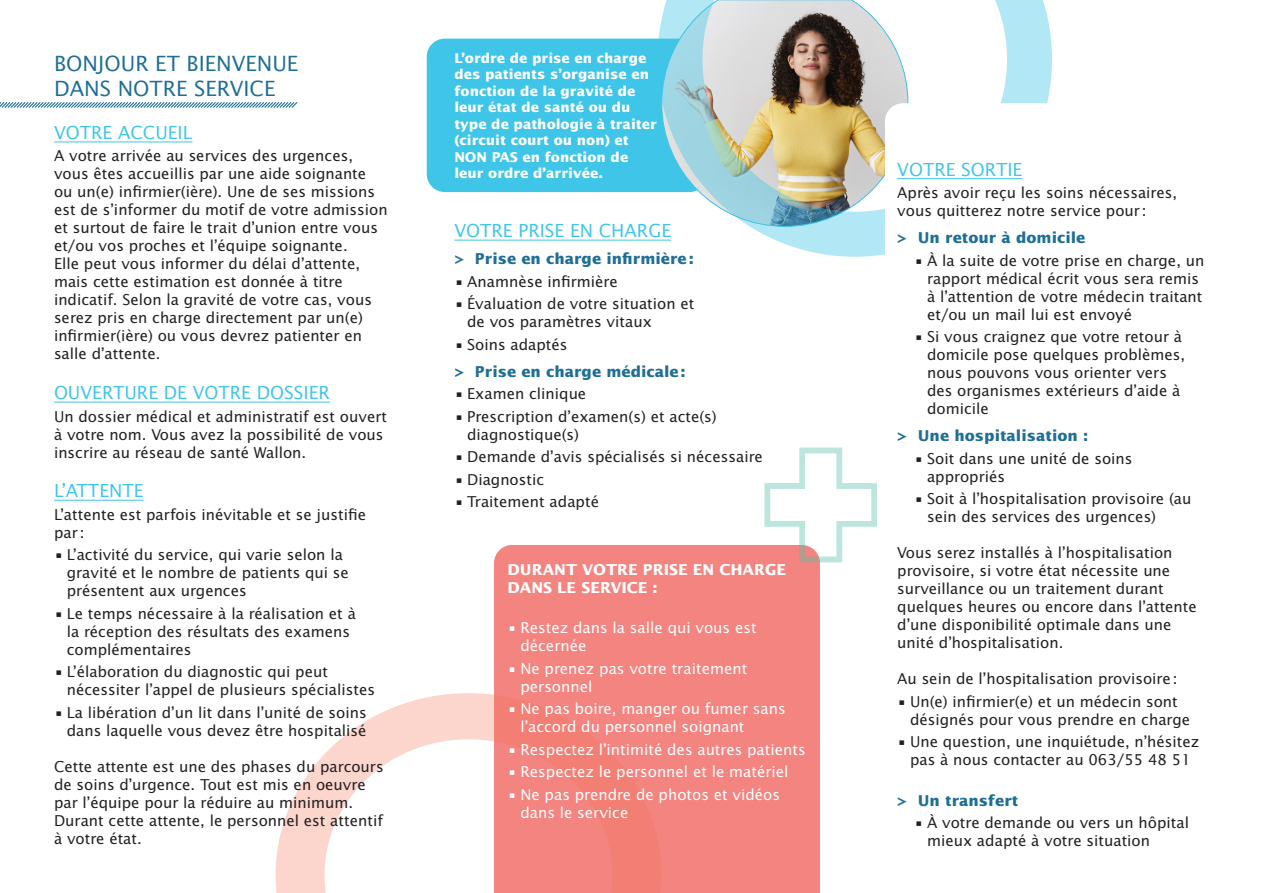
<style>
.page{position:relative;width:1263px;height:893px;background:#fff}
.page>*{position:absolute;margin:0;border:0;box-sizing:border-box;transform-origin:0 0}
.SOUS-TITRE{font:21px "Lucida Sans Std";color:#1e6e96}
.SOUS-TITRE-2{font:18px "Lucida Sans Std";color:#3ec5e8}
.SOUS-TITRE-3{font:15px/18px "Lucida Sans Std";color:#231f20}
.t1{font:15px/18px "Lucida Sans Std";color:#fff}
.SOUS-TITRE-4{font:700 15px "Lucida Sans Std";color:#1e6e96}
.SOUS-TITRE-5{font:700 15px/18px "Lucida Sans Std";color:#fff}
.SOUS-TITRE-6{font:700 13.5px/16.5px "Lucida Sans Std";color:#fff}
</style>
<div class="page">
<hr style="left:454px;top:240px;width:217px;height:1px;background:#3ec5e8">
<div style="left:427px;top:39px;width:280px;height:153px;background:#3ec5e8;border-radius:18px"></div>
<div style="left:494px;top:545px;width:326px;height:348px;background:#f38480"></div>
<svg style="left:764px;top:448px;width:113px;height:114px"></svg>
<svg style="left:276px;top:693px;width:385px;height:200px"></svg>
<svg style="left:0;top:102px;width:298px;height:6px;background:#98bccf"></svg>
<hr style="left:54px;top:141px;width:138px;height:1px;background:#3ec5e8">
<hr style="left:54px;top:402px;width:276px;height:1px;background:#3ec5e8">
<hr style="left:54px;top:500px;width:90px;height:1px;background:#3ec5e8">
<svg style="left:657px;top:0;width:395px;height:257px"></svg>
<div style="left:885px;top:103px;width:324px;height:736px;background:#fff;border-radius:18px"></div>
<hr style="left:897px;top:178px;width:125px;height:1px;background:#3ec5e8">
<p class="SOUS-TITRE" style="left:54px;top:51px;width:246px">BONJOUR ET BIENVENUE</p>
<p class="SOUS-TITRE" style="left:54px;top:76px;width:223px">DANS NOTRE SERVICE</p>
<p class="SOUS-TITRE-2" style="left:54px;top:122px;width:140px">VOTRE ACCUEIL</p>
<p class="SOUS-TITRE-3" style="left:54px;top:147px;width:335px">A votre arrivée au services des urgences, vous êtes accueillis par une aide soignante ou un(e) infirmier(ière). Une de ses missions est de s’informer du motif de votre admission et surtout de faire le trait d’union entre vous et/ou vos proches et l’équipe soignante.</p>
<p class="SOUS-TITRE-3" style="left:54px;top:255px;width:319px">Elle peut vous informer du délai d’attente, mais cette estimation est donnée à titre indicatif. Selon la gravité de votre cas, vous serez pris en charge directement par un(e) infirmier(ière) ou vous devrez patienter en salle d’attente.</p>
<p class="SOUS-TITRE-2" style="left:54px;top:382px;width:277px">OUVERTURE DE VOTRE DOSSIER</p>
<p class="SOUS-TITRE-3" style="left:54px;top:407px;width:335px">Un dossier médical et administratif est ouvert à votre nom. Vous avez la possibilité de vous inscrire au réseau de santé Wallon.</p>
<p class="SOUS-TITRE-2" style="left:54px;top:480px;width:91px">L’ATTENTE</p>
<p class="SOUS-TITRE-3" style="left:54px;top:506px;width:314px">L’attente est parfois inévitable et se justifie par :</p>
<p class="SOUS-TITRE-3" style="left:67px;top:546px;width:284px;text-indent:-13px">• L’activité du service, qui varie selon la gravité et le nombre de patients qui se présentent aux urgences</p>
<p class="SOUS-TITRE-3" style="left:67px;top:605px;width:291px;text-indent:-13px">• Le temps nécessaire à la réalisation et à la réception des résultats des examens complémentaires</p>
<p class="SOUS-TITRE-3" style="left:67px;top:663px;width:310px;text-indent:-13px">• L’élaboration du diagnostic qui peut nécessiter l’appel de plusieurs spécialistes</p>
<p class="SOUS-TITRE-3" style="left:54px;top:704px;width:314px;text-align:right">• La libération d’un lit dans l’unité de soins dans laquelle vous devez être hospitalisé</p>
<p class="SOUS-TITRE-3" style="left:54px;top:758px;width:331px">Cette attente est une des phases du parcours de soins d’urgence. Tout est mis en oeuvre par l’équipe pour la réduire au minimum.<br>Durant cette attente, le personnel est attentif à votre état.</p>
<p class="SOUS-TITRE-6" style="left:454px;top:50px;width:204px">L’ordre de prise en charge des patients s’organise en fonction de la gravité de leur état de santé ou du type de pathologie à traiter (circuit court ou non) et<br>NON PAS en fonction de leur ordre d’arrivée.</p>
<p class="SOUS-TITRE-2" style="left:454px;top:220px;width:218px">VOTRE PRISE EN CHARGE</p>
<p class="SOUS-TITRE-4" style="left:454px;top:250px;width:241px">&gt; Prise en charge infirmière:</p>
<p class="SOUS-TITRE-3" style="left:454px;top:272px;width:165px">• Anamnèse infirmière</p>
<p class="SOUS-TITRE-3" style="left:467px;top:295px;width:229px;text-indent:-13px">• Évaluation de votre situation et de vos paramètres vitaux</p>
<p class="SOUS-TITRE-3" style="left:454px;top:335px;width:115px">• Soins adaptés</p>
<p class="SOUS-TITRE-4" style="left:454px;top:363px;width:233px">&gt; Prise en charge médicale:</p>
<p class="SOUS-TITRE-3" style="left:454px;top:385px;width:133px">• Examen clinique</p>
<p class="SOUS-TITRE-3" style="left:467px;top:407px;width:251px;text-indent:-13px">• Prescription d’examen(s) et acte(s) diagnostique(s)</p>
<p class="SOUS-TITRE-3" style="left:454px;top:448px;width:310px">• Demande d’avis spécialisés si nécessaire</p>
<p class="SOUS-TITRE-3" style="left:454px;top:470px;width:91px">• Diagnostic</p>
<p class="SOUS-TITRE-3" style="left:454px;top:493px;width:146px">• Traitement adapté</p>
<p class="SOUS-TITRE-5" style="left:508px;top:561px;width:280px">DURANT VOTRE PRISE EN CHARGE<br>DANS LE SERVICE :</p>
<p class="t1" style="left:520px;top:619px;width:238px;text-indent:-13px">• Restez dans la salle qui vous est décernée</p>
<p class="t1" style="left:520px;top:660px;width:228px;text-indent:-13px">• Ne prenez pas votre traitement personnel</p>
<p class="t1" style="left:520px;top:700px;width:267px;text-indent:-13px">• Ne pas boire, manger ou fumer sans l’accord du personnel soignant</p>
<p class="t1" style="left:508px;top:741px;width:300px">• Respectez l’intimité des autres patients</p>
<p class="t1" style="left:508px;top:763px;width:282px">• Respectez le personnel et le matériel</p>
<p class="t1" style="left:520px;top:786px;width:261px;text-indent:-13px">• Ne pas prendre de photos et vidéos dans le service</p>
<p class="SOUS-TITRE-2" style="left:897px;top:159px;width:127px">VOTRE SORTIE</p>
<p class="SOUS-TITRE-3" style="left:897px;top:184px;width:281px">Après avoir reçu les soins nécessaires, vous quitterez notre service pour :</p>
<p class="SOUS-TITRE-4" style="left:897px;top:229px;width:190px">&gt; Un retour à domicile</p>
<p class="SOUS-TITRE-3" style="left:927px;top:251px;width:279px;text-indent:-13px">• À la suite de votre prise en charge, un rapport médical écrit vous sera remis à l’attention de votre médecin traitant et/ou un mail lui est envoyé</p>
<p class="SOUS-TITRE-3" style="left:927px;top:328px;width:260px;text-indent:-13px">• Si vous craignez que votre retour à domicile pose quelques problèmes, nous pouvons vous orienter vers des organismes extérieurs d’aide à domicile</p>
<p class="SOUS-TITRE-4" style="left:897px;top:427px;width:192px">&gt; Une hospitalisation :</p>
<p class="SOUS-TITRE-3" style="left:927px;top:449px;width:207px;text-indent:-13px">• Soit dans une unité de soins appropriés</p>
<p class="SOUS-TITRE-3" style="left:927px;top:490px;width:266px;text-indent:-13px">• Soit à l’hospitalisation provisoire (au sein des services des urgences)</p>
<p class="SOUS-TITRE-3" style="left:897px;top:544px;width:301px">Vous serez installés à l’hospitalisation provisoire, si votre état nécessite une surveillance ou un traitement durant quelques heures ou encore dans l’attente d’une disponibilité optimale dans une unité d’hospitalisation.</p>
<p class="SOUS-TITRE-3" style="left:897px;top:670px;width:282px">Au sein de l’hospitalisation provisoire:</p>
<p class="SOUS-TITRE-3" style="left:910px;top:692px;width:282px;text-indent:-13px">• Un(e) infirmier(e) et un médecin sont désignés pour vous prendre en charge</p>
<p class="SOUS-TITRE-3" style="left:897px;top:733px;width:304px;text-align:center">• Une question, une inquiétude, n’hésitez pas à nous contacter au 063/55 48 51</p>
<p class="SOUS-TITRE-4" style="left:897px;top:792px;width:123px">&gt; Un transfert</p>
<p class="SOUS-TITRE-3" style="left:927px;top:814px;width:263px;text-indent:-13px">• À votre demande ou vers un hôpital mieux adapté à votre situation</p>
</div>
